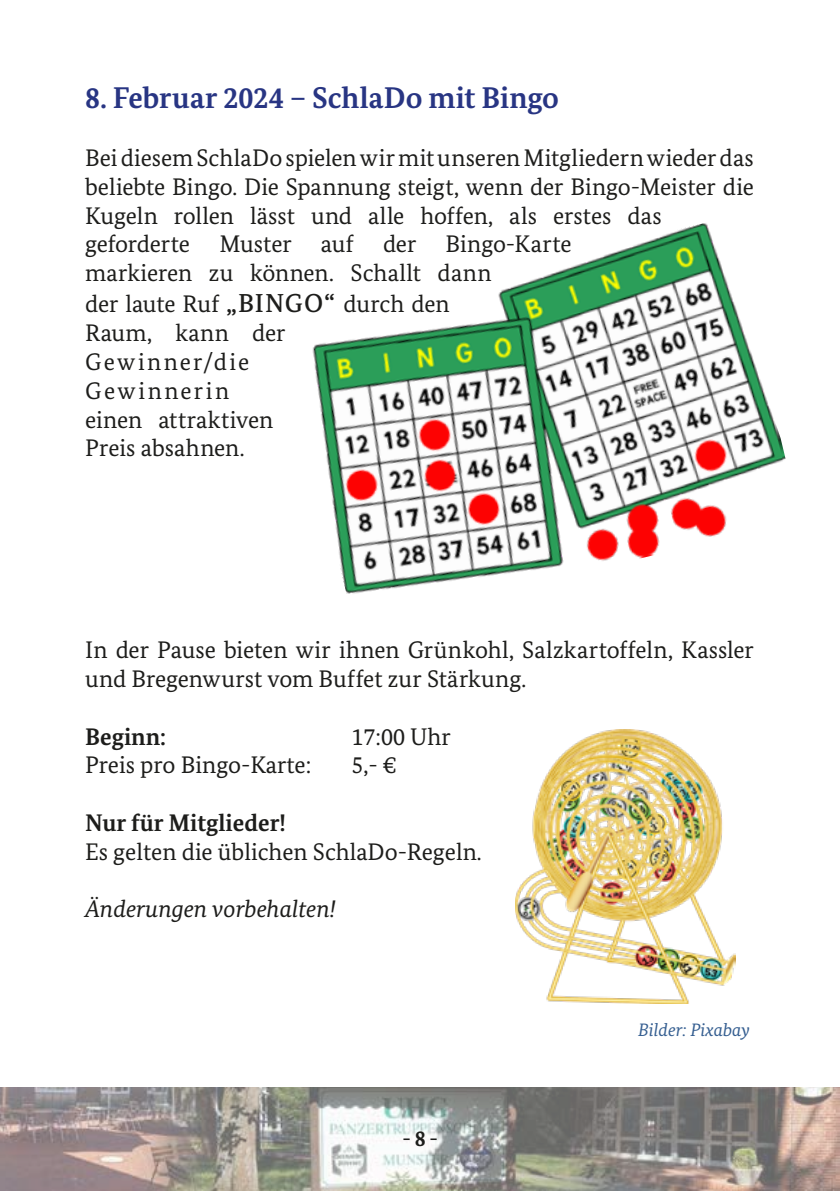
<style>
.page{position:relative;width:840px;height:1191px;background:#fff}
.page>*{position:absolute;margin:0;border:0;box-sizing:border-box;transform-origin:0 0}
.t1{font:700 30px "Bundes Serif";color:#283583}
.t2{font:24px/28.8px "Bundes Serif";color:#1d1d1b}
.t3{font:700 24px "Bundes Serif";color:#1d1d1b}
.t4{font:italic 24px "Bundes Serif";color:#1d1d1b}
.t5{font:700 22px "Bundes Serif";color:#1d1d1b}
.t6{font:italic 18px "Bundes Serif";color:#365f91}
.s1{font-weight:500;font-size:26px}
</style>
<div class="page">
<img style="left:0;top:1087px;width:839px;height:104px">
<img style="left:312px;top:223px;width:474px;height:371px">
<img style="left:515px;top:729px;width:219px;height:274px">
<p class="t1" style="left:85px;top:80px;width:475px">8. Februar 2024 – SchlaDo mit Bingo</p>
<p class="t2" style="left:85px;top:143px;width:670px">Bei diesem SchlaDo spielen wir mit unseren Mitgliedern wieder das beliebte Bingo. Die Spannung steigt, wenn der Bingo-Meister die Kugeln rollen lässt und alle hoffen, als erstes das geforderte Muster auf der Bingo-Karte<br>markieren zu können. Schallt dann</p>
<p class="t2" style="left:85px;top:289px;width:366px">der laute Ruf <span class="s1">„BINGO“</span> durch den<br>Raum, kann der<br>Gewinner/die<br>Gewinnerin<br>einen attraktiven<br>Preis absahnen.</p>
<p class="t2" style="left:85px;top:635px;width:670px">In der Pause bieten wir ihnen Grünkohl, Salzkartoffeln, Kassler und Bregenwurst vom Buffet zur Stärkung.</p>
<p class="t3" style="left:85px;top:721px;width:82px">Beginn:</p>
<p class="t2" style="left:351px;top:721px;width:101px">17:00 Uhr</p>
<p class="t2" style="left:85px;top:750px;width:228px">Preis pro Bingo-Karte:</p>
<p class="t2" style="left:351px;top:750px;width:47px">5,- €</p>
<p class="t3" style="left:85px;top:808px;width:202px">Nur für Mitglieder!</p>
<p class="t2" style="left:85px;top:837px;width:398px">Es gelten die üblichen SchlaDo-Regeln.</p>
<p class="t4" style="left:85px;top:894px;width:252px">Änderungen vorbehalten!</p>
<p class="t5" style="left:402px;top:1125px;width:37px">- 8 -</p>
<p class="t6" style="left:637px;top:1019px;width:113px">Bilder: Pixabay</p>
</div>
